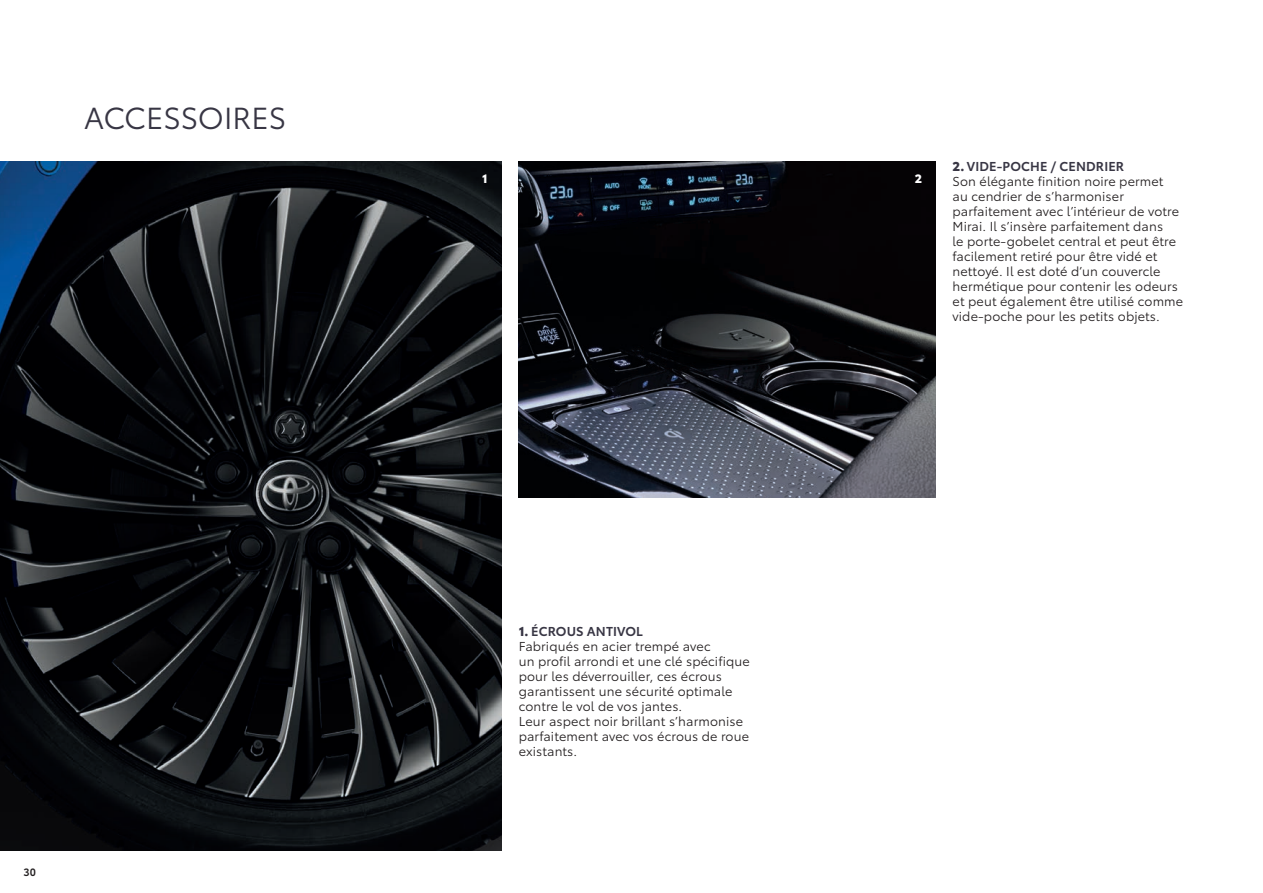
<style>
.page{position:relative;width:1263px;height:893px;background:#fff}
.page>*{position:absolute;margin:0;border:0;box-sizing:border-box;transform-origin:0 0}
.H_FOOTNOTE_single_7pt_Black{font:30px "Toyota Type";color:#383644}
.C_SUBHEAD{font:12.75px/15px "Toyota Type";letter-spacing:.01em;color:#231f20}
.C_SUBHEAD-2{font:600 12.75px "Toyota Type";letter-spacing:.01em;color:#383644}
.C_SUBHEAD-3{font:900 12px "Toyota Type";color:#fff}
.t1{font:600 10.5px "Toyota Type";color:#231f20}
.s1{font-weight:900}
</style>
<div class="page">
<img style="left:0;top:162px;width:502px;height:688px">
<img style="left:519px;top:162px;width:416px;height:335px">
<p class="H_FOOTNOTE_single_7pt_Black" style="left:84px;top:96px;width:204px">ACCESSOIRES</p>
<p class="t1" style="left:24px;top:864px;width:14px">30</p>
<p class="C_SUBHEAD-3" style="left:482px;top:169px;width:7px">1</p>
<p class="C_SUBHEAD-3" style="left:915px;top:169px;width:9px">2</p>
<p class="C_SUBHEAD-2" style="left:952px;top:157px;width:173px"><span class="s1">2.</span> VIDE-POCHE / CENDRIER</p>
<p class="C_SUBHEAD" style="left:952px;top:173px;width:232px">Son élégante finition noire permet<br>au cendrier de s’harmoniser parfaitement avec l’intérieur de votre Mirai. Il s’insère parfaitement dans<br>le porte-gobelet central et peut être facilement retiré pour être vidé et nettoyé. Il est doté d’un couvercle hermétique pour contenir les odeurs et peut également être utilisé comme vide-poche pour les petits objets.</p>
<p class="C_SUBHEAD-2" style="left:519px;top:622px;width:126px"><span class="s1">1.</span> ÉCROUS ANTIVOL</p>
<p class="C_SUBHEAD" style="left:519px;top:638px;width:232px">Fabriqués en acier trempé avec<br>un profil arrondi et une clé spécifique pour les déverrouiller, ces écrous garantissent une sécurité optimale contre le vol de vos jantes.</p>
<p class="C_SUBHEAD" style="left:519px;top:713px;width:232px">Leur aspect noir brillant s’harmonise parfaitement avec vos écrous de roue existants.</p>
</div>
